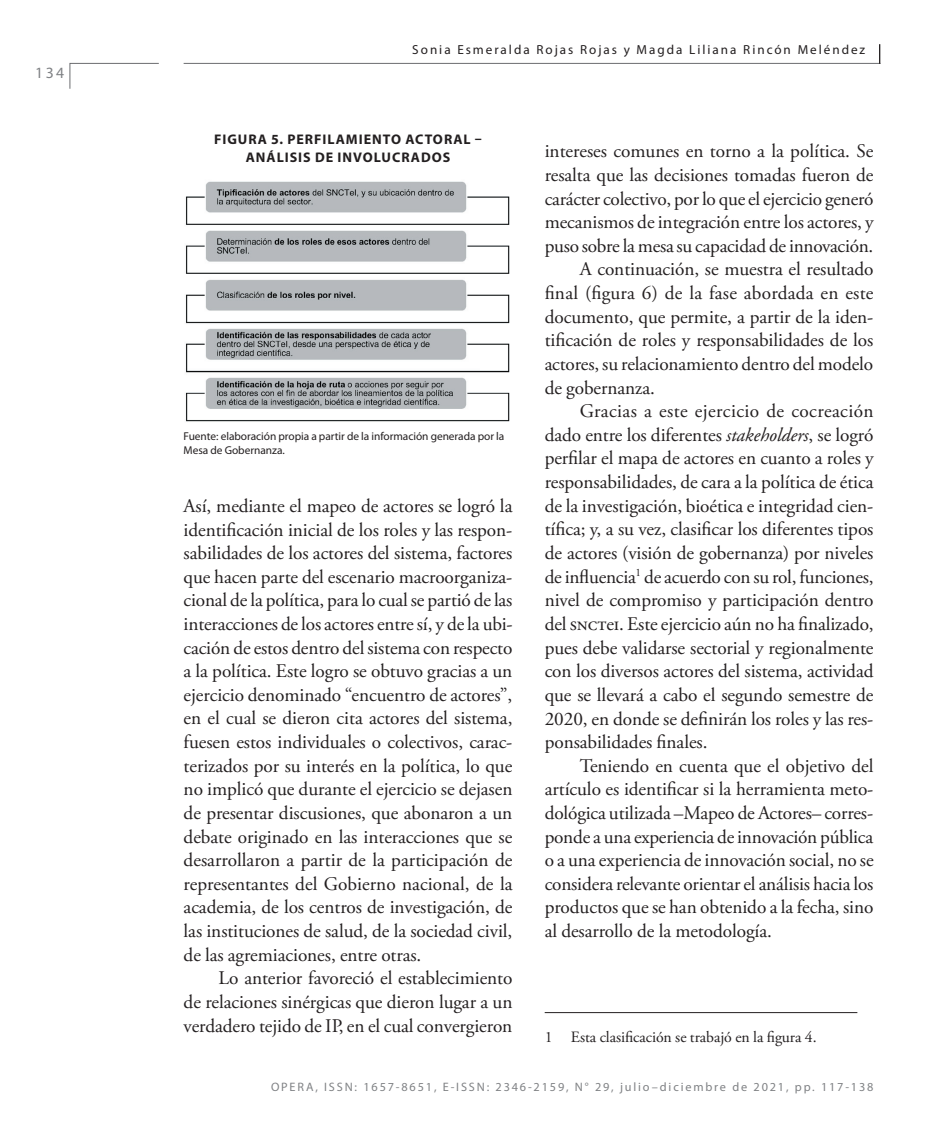
<style>
.page{position:relative;width:943px;height:1141px;background:#fff}
.page>*{position:absolute;margin:0;border:0;box-sizing:border-box;transform-origin:0 0}
.t1{font:19.25px/23.6px "Adobe Garamond Pro";letter-spacing:-.005em;color:#231f20;text-align:justify}
.t2{font:15.75px "Adobe Garamond Pro";color:#231f20}
.t3{font:15.75px "Myriad Pro";color:#808285}
.t4{font:700 14px/17.5px "Myriad Pro";letter-spacing:.07em;color:#231f20;text-align:center}
.t5{font:13.12px "Myriad Pro";letter-spacing:.15em;color:#231f20}
.t6{font:12.25px "Myriad Pro";letter-spacing:.15em;color:#808285}
.t7{font:11.38px/14.7px "Myriad Pro";letter-spacing:-.005em;color:#231f20}
.s1{font-style:italic}
</style>
<div class="page">
<hr style="left:184px;top:63px;width:696px;height:1px;background:#6c6d70">
<svg style="left:879px;top:44px;width:1px;height:20px"></svg>
<svg style="left:69px;top:63px;width:90px;height:26px"></svg>
<hr style="left:544px;top:1012px;width:313px;height:1px;background:#231f20">
<img style="left:479px;top:196px;width:31px;height:226px">
<img style="left:185px;top:181px;width:294px;height:241px">
<p class="t3" style="left:35px;top:64px;width:30px">134</p>
<p class="t5" style="left:412px;top:42px;width:454px">Sonia Esmeralda Rojas Rojas y Magda Liliana Rincón Meléndez</p>
<p class="t4" style="left:214px;top:131px;width:269px">FIGURA 5. PERFILAMIENTO ACTORAL –<br>ANÁLISIS DE INVOLUCRADOS</p>
<p class="t7" style="left:184px;top:429px;width:322px">Fuente: elaboración propia a partir de la información generada por la<br>Mesa de Gobernanza.</p>
<p class="t1" style="left:184px;top:495px;width:330px">Así, mediante el mapeo de actores se logró la identificación inicial de los roles y las respon&shy;sabilidades de los actores del sistema, factores que hacen parte del escenario macroorganiza&shy;cional de la política, para lo cual se partió de las interacciones de los actores entre sí, y de la ubi&shy;cación de estos dentro del sistema con respecto a la política. Este logro se obtuvo gracias a un ejercicio denominado “encuentro de actores”, en el cual se dieron cita actores del sistema, fuesen estos individuales o colectivos, carac&shy;terizados por su interés en la política, lo que no implicó que durante el ejercicio se dejasen de presentar discusiones, que abonaron a un debate originado en las interacciones que se desarrollaron a partir de la participación de representantes del Gobierno nacional, de la academia, de los centros de investigación, de las instituciones de salud, de la sociedad civil, de las agremiaciones, entre otras.</p>
<p class="t1" style="left:184px;top:967px;width:330px;text-indent:35px">Lo anterior favoreció el establecimiento de relaciones sinérgicas que dieron lugar a un verdadero tejido de IP, en el cual convergieron</p>
<p class="t1" style="left:544px;top:140px;width:330px">intereses comunes en torno a la política. Se</p>
<p class="t1" style="left:544px;top:164px;width:330px">resalta que las decisiones tomadas fueron de</p>
<p class="t1" style="left:544px;top:187px;width:330px">carácter colectivo, por lo que el ejercicio generó</p>
<p class="t1" style="left:544px;top:211px;width:330px">mecanismos de integración entre los actores, y</p>
<p class="t1" style="left:544px;top:235px;width:330px">puso sobre la mesa su capacidad de innovación.</p>
<p class="t1" style="left:579px;top:258px;width:295px">A continuación, se muestra el resultado</p>
<p class="t1" style="left:544px;top:282px;width:330px">final (figura 6) de la fase abordada en este</p>
<p class="t1" style="left:544px;top:305px;width:330px">documento, que permite, a partir de la iden-</p>
<p class="t1" style="left:544px;top:329px;width:330px">tificación de roles y responsabilidades de los</p>
<p class="t1" style="left:544px;top:353px;width:330px">actores, su relacionamiento dentro del modelo</p>
<p class="t1" style="left:544px;top:376px;width:112px">de gobernanza.</p>
<p class="t1" style="left:579px;top:400px;width:295px">Gracias a este ejercicio de cocreación</p>
<p class="t1" style="left:544px;top:424px;width:330px">dado entre los diferentes <span class="s1">stakeholders</span>, se logró</p>
<p class="t1" style="left:544px;top:447px;width:330px">perfilar el mapa de actores en cuanto a roles y</p>
<p class="t1" style="left:544px;top:471px;width:330px">responsabilidades, de cara a la política de ética</p>
<p class="t1" style="left:544px;top:494px;width:330px">de la investigación, bioética e integridad cien-</p>
<p class="t1" style="left:544px;top:518px;width:330px">tífica; y, a su vez, clasificar los diferentes tipos</p>
<p class="t1" style="left:544px;top:542px;width:330px">de actores (visión de gobernanza) por niveles</p>
<p class="t1" style="left:544px;top:566px;width:330px">de influencia<sup>1</sup> de acuerdo con su rol, funciones,</p>
<p class="t1" style="left:544px;top:589px;width:330px">nivel de compromiso y participación dentro</p>
<p class="t1" style="left:544px;top:613px;width:330px">del snctei. Este ejercicio aún no ha finalizado,</p>
<p class="t1" style="left:544px;top:636px;width:330px">pues debe validarse sectorial y regionalmente</p>
<p class="t1" style="left:544px;top:660px;width:330px">con los diversos actores del sistema, actividad</p>
<p class="t1" style="left:544px;top:684px;width:330px">que se llevará a cabo el segundo semestre de</p>
<p class="t1" style="left:544px;top:707px;width:330px">2020, en donde se definirán los roles y las res-</p>
<p class="t1" style="left:544px;top:731px;width:164px">ponsabilidades finales.</p>
<p class="t1" style="left:579px;top:754px;width:295px">Teniendo en cuenta que el objetivo del</p>
<p class="t1" style="left:544px;top:778px;width:330px">artículo es identificar si la herramienta meto-</p>
<p class="t1" style="left:544px;top:802px;width:330px">dológica utilizada –Mapeo de Actores– corres-</p>
<p class="t1" style="left:544px;top:825px;width:330px">ponde a una experiencia de innovación pública</p>
<p class="t1" style="left:544px;top:849px;width:330px">o a una experiencia de innovación social, no se</p>
<p class="t1" style="left:544px;top:873px;width:330px">considera relevante orientar el análisis hacia los</p>
<p class="t1" style="left:544px;top:896px;width:330px">productos que se han obtenido a la fecha, sino</p>
<p class="t1" style="left:544px;top:920px;width:229px">al desarrollo de la metodología.</p>
<p class="t2" style="left:544px;top:1027px;width:273px">1 Esta clasificación se trabajó en la figura 4.</p>
<p class="t6" style="left:271px;top:1081px;width:604px">OPERA, ISSN: 1657-8651, E-ISSN: 2346-2159, N° 29, julio–diciembre de 2021, pp. 117-138</p>
</div>
